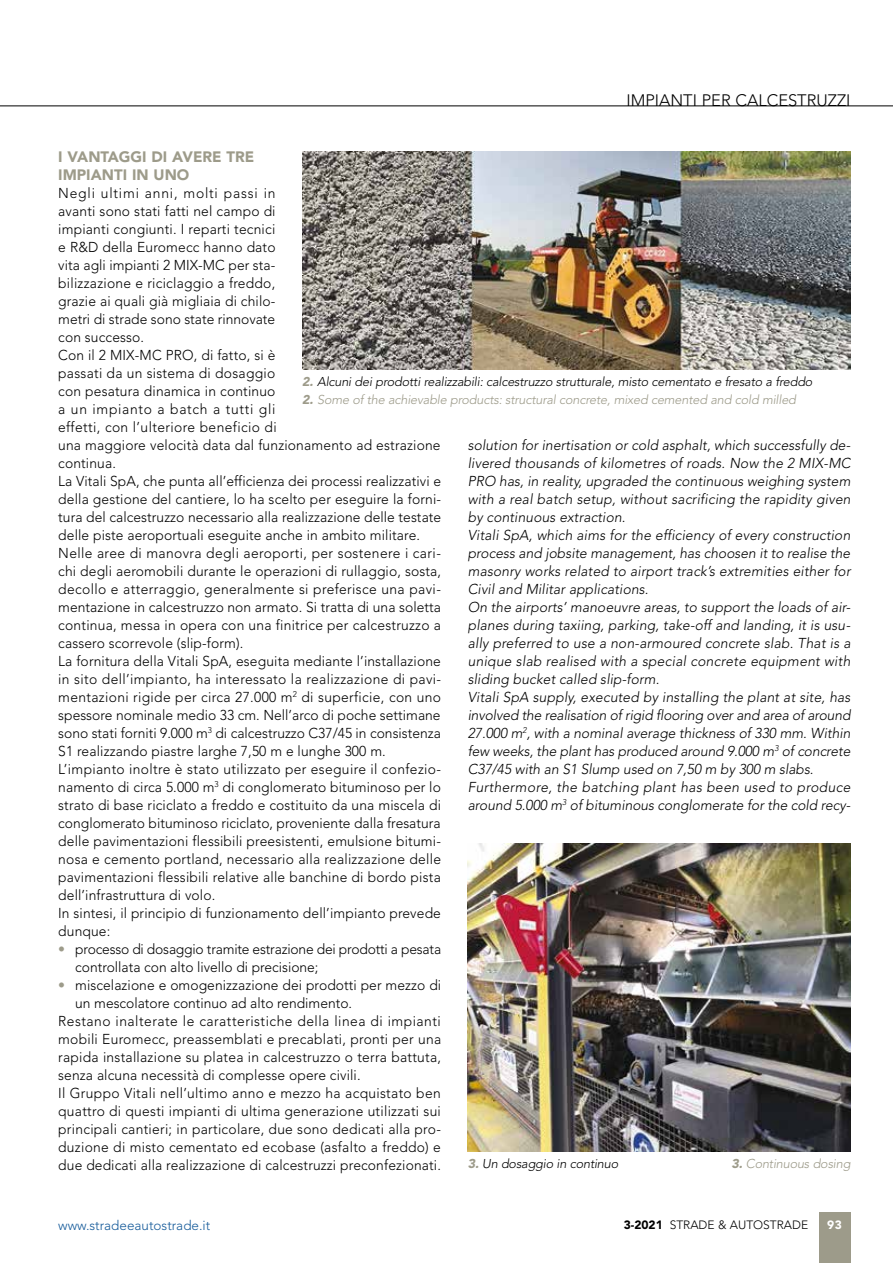
<style>
.page{position:relative;width:893px;height:1263px;background:#fff}
.page>*{position:absolute;margin:0;border:0;box-sizing:border-box;transform-origin:0 0}
.t1{font:300 16.5px "Avenir";color:#000}
.t2{font:900 15px/18px "Avenir";color:#9d9b8a}
.t3{font:300 14.25px/18px "Avenir";letter-spacing:.01em;color:#000}
.t4{font:italic 300 14.25px/18px "Avenir";letter-spacing:.01em;color:#000}
.t5{font:300 14.25px/18px "Avenir";letter-spacing:-.015em;color:#000}
.t6{font:300 14.25px "Avenir";letter-spacing:.035em;color:#000}
.t7{font:300 13.5px "Avenir";color:#165b9a}
.t8{font:italic 300 12.75px "Avenir";letter-spacing:-.015em;color:#000}
.t9{font:italic 300 12.75px "Avenir";letter-spacing:-.015em;color:#9d9b8a}
.t10{font:300 12px "Avenir";color:#000}
.t11{font:900 12px "Avenir";color:#fff}
.s1{color:#9d9b8a}
.s2{font-weight:900;color:#9d9b8a}
.s3{font-weight:900}
</style>
<div class="page">
<div style="left:819px;top:1212px;width:31px;height:51px;background:#9d9b8a"></div>
<img style="left:468px;top:844px;width:382px;height:308px">
<img style="left:302px;top:151px;width:548px;height:219px">
<hr style="left:0;top:106px;width:893px;height:1px;background:#000">
<p class="t1" style="left:626px;top:90px;width:226px">IMPIANTI PER CALCESTRUZZI</p>
<p class="t2" style="left:58px;top:148px;width:198px">I VANTAGGI DI AVERE TRE<br>IMPIANTI IN UNO</p>
<p class="t3" style="left:58px;top:184px;width:385px">Negli ultimi anni, molti passi in<br>avanti sono stati fatti nel campo di<br>impianti congiunti. I reparti tecnici<br>e R&amp;D della Euromecc hanno dato<br>vita agli impianti 2 MIX-MC per sta-<br>bilizzazione e riciclaggio a freddo,<br>grazie ai quali già migliaia di chilo-<br>metri di strade sono state rinnovate<br>con successo.<br>Con il 2 MIX-MC PRO, di fatto, si è<br>passati da un sistema di dosaggio<br>con pesatura dinamica in continuo<br>a un impianto a batch a tutti gli<br>effetti, con l’ulteriore beneficio di<br>una maggiore velocità data dal funzionamento ad estrazione continua.<br>La Vitali SpA, che punta all’efficienza dei processi realizzativi e della gestione del cantiere, lo ha scelto per eseguire la forni&shy;tura del calcestruzzo necessario alla realizzazione delle testate delle piste aeroportuali eseguite anche in ambito militare.<br>Nelle aree di manovra degli aeroporti, per sostenere i cari&shy;chi degli aeromobili durante le operazioni di rullaggio, sosta, decollo e atterraggio, generalmente si preferisce una pavi&shy;mentazione in calcestruzzo non armato. Si tratta di una soletta continua, messa in opera con una finitrice per calcestruzzo a cassero scorrevole (slip-form).<br>La fornitura della Vitali SpA, eseguita mediante l’installazione in sito dell’impianto, ha interessato la realizzazione di pavi&shy;mentazioni rigide per circa 27.000 m<sup>2</sup> di superficie, con uno spessore nominale medio 33 cm. Nell’arco di poche settimane sono stati forniti 9.000 m<sup>3</sup> di calcestruzzo C37/45 in consistenza S1 realizzando piastre larghe 7,50 m e lunghe 300 m.<br>L’impianto inoltre è stato utilizzato per eseguire il confezio&shy;namento di circa 5.000 m<sup>3</sup> di conglomerato bituminoso per lo strato di base riciclato a freddo e costituito da una miscela di conglomerato bituminoso riciclato, proveniente dalla fresatura delle pavimentazioni flessibili preesistenti, emulsione bitumi&shy;nosa e cemento portland, necessario alla realizzazione delle pavimentazioni flessibili relative alle banchine di bordo pista dell’infrastruttura di volo.<br>In sintesi, il principio di funzionamento dell’impianto prevede dunque:</p>
<p class="t5" style="left:75px;top:940px;width:367px;text-indent:-17px"><span class="s1">•</span> processo di dosaggio tramite estrazione dei prodotti a pesata controllata con alto livello di precisione;</p>
<p class="t3" style="left:58px;top:976px;width:384px"><span class="s1">•</span> miscelazione e omogenizzazione dei prodotti per mezzo di</p>
<p class="t3" style="left:75px;top:994px;width:278px">un mescolatore continuo ad alto rendimento.</p>
<p class="t6" style="left:58px;top:1013px;width:384px">Restano inalterate le caratteristiche della linea di impianti</p>
<p class="t3" style="left:58px;top:1030px;width:384px">mobili Euromecc, preassemblati e precablati, pronti per una</p>
<p class="t3" style="left:58px;top:1048px;width:384px">rapida installazione su platea in calcestruzzo o terra battuta,</p>
<p class="t3" style="left:58px;top:1066px;width:304px">senza alcuna necessità di complesse opere civili.</p>
<p class="t3" style="left:58px;top:1084px;width:384px">Il Gruppo Vitali nell’ultimo anno e mezzo ha acquistato ben</p>
<p class="t3" style="left:58px;top:1102px;width:384px">quattro di questi impianti di ultima generazione utilizzati sui</p>
<p class="t3" style="left:58px;top:1120px;width:384px">principali cantieri; in particolare, due sono dedicati alla pro-</p>
<p class="t3" style="left:58px;top:1138px;width:384px">duzione di misto cementato ed ecobase (asfalto a freddo) e</p>
<p class="t3" style="left:58px;top:1156px;width:384px">due dedicati alla realizzazione di calcestruzzi preconfezionati.</p>
<p class="t8" style="left:468px;top:1156px;width:152px"><span class="s2">3.</span> Un dosaggio in continuo</p>
<p class="t9" style="left:731px;top:1156px;width:120px"><span class="s3">3.</span> Continuous dosing</p>
<p class="t8" style="left:302px;top:374px;width:512px"><span class="s2">2.</span> Alcuni dei prodotti realizzabili: calcestruzzo strutturale, misto cementato e fresato a freddo</p>
<p class="t9" style="left:302px;top:392px;width:495px"><span class="s3">2.</span> Some of the achievable products: structural concrete, mixed cemented and cold milled</p>
<p class="t4" style="left:468px;top:436px;width:384px">solution for inertisation or cold asphalt, which successfully de&shy;livered thousands of kilometres of roads. Now the 2 MIX-MC PRO has, in reality, upgraded the continuous weighing system with a real batch setup, without sacrificing the rapidity given by continuous extraction.<br>Vitali SpA, which aims for the efficiency of every construction process and jobsite management, has choosen it to realise the masonry works related to airport track’s extremities either for Civil and Militar applications.<br>On the airports’ manoeuvre areas, to support the loads of air&shy;planes during taxiing, parking, take-off and landing, it is usu&shy;ally preferred to use a non-armoured concrete slab. That is a unique slab realised with a special concrete equipment with sliding bucket called slip-form.<br>Vitali SpA supply, executed by installing the plant at site, has involved the realisation of rigid flooring over and area of around 27.000 m<sup>2</sup>, with a nominal average thickness of 330 mm. Within few weeks, the plant has produced around 9.000 m<sup>3</sup> of concrete C37/45 with an S1 Slump used on 7,50 m by 300 m slabs.<br>Furthermore, the batching plant has been used to produce around 5.000 m<sup>3</sup> of bituminous conglomerate for the cold recy-</p>
<p class="t7" style="left:58px;top:1217px;width:154px">www.stradeeautostrade.it</p>
<p class="t10" style="left:624px;top:1217px;width:186px"><span class="s3">3-2021</span> STRADE &amp; AUTOSTRADE</p>
<p class="t11" style="left:827px;top:1217px;width:16px">93</p>
</div>
